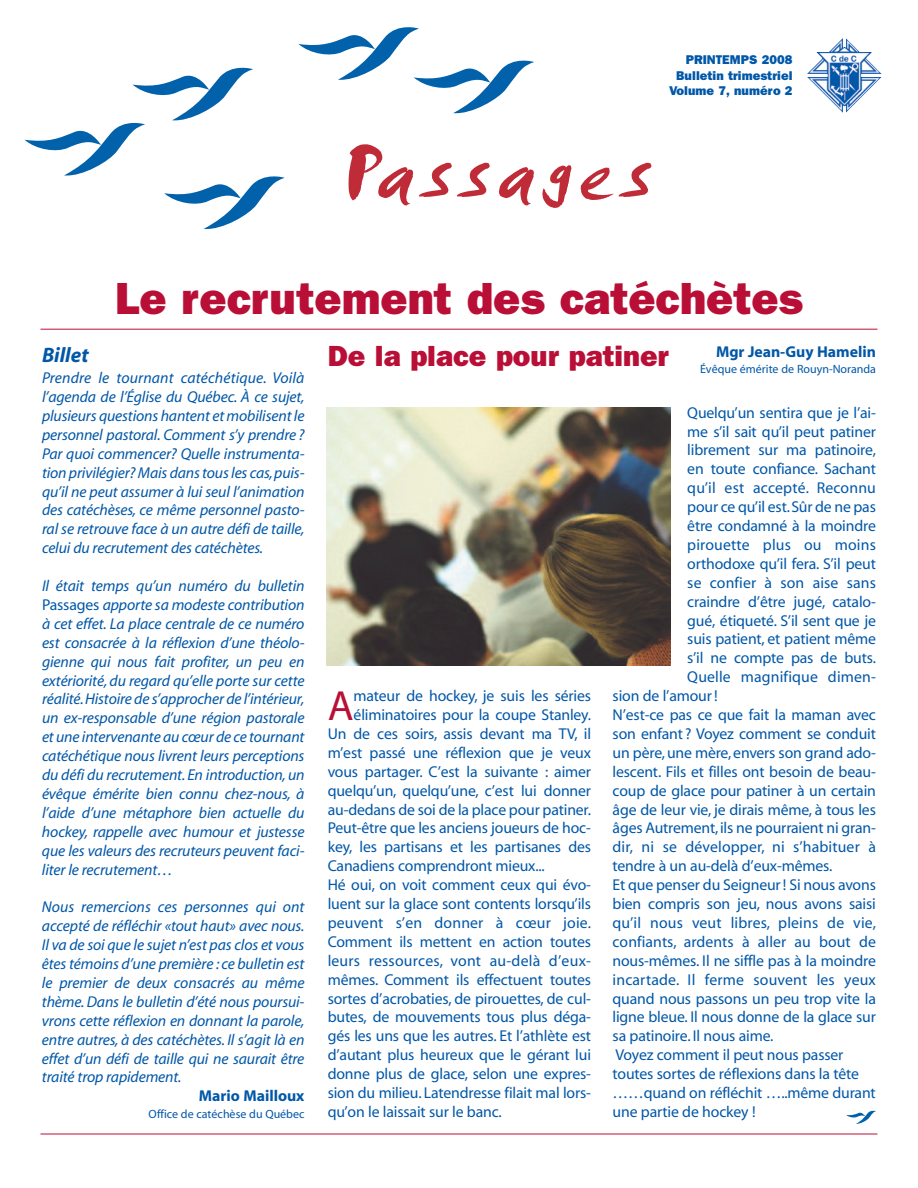
<style>
.page{position:relative;width:918px;height:1188px;background:#fff}
.page>*{position:absolute;margin:0;border:0;box-sizing:border-box;transform-origin:0 0}
.t1{font:800 45.3px "Franklin Gothic";color:#b90f36}
.t2{font:42.3px "Myriad";color:#b90f36}
.t3{font:800 29.25px "Franklin Gothic";color:#b90f36}
.t4{font:italic 700 21px "Myriad";color:#0157a8}
.t5{font:15.75px "Myriad";letter-spacing:-.01em;color:#0157a8}
.t6{font:italic 15.75px/18.9px "Myriad";letter-spacing:-.01em;color:#0157a8;text-align:justify}
.t7{font:15.75px "Myriad";letter-spacing:.01em;color:#0157a8}
.t8{font:15.75px "Myriad";letter-spacing:.015em;color:#0157a8}
.t9{font:700 15.75px "Myriad";color:#0157a8}
.t10{font:800 12.75px/15.3px "Franklin Gothic";color:#0157a8;text-align:right}
.t11{font:12px "Myriad";color:#0157a8}
.s1{font-style:normal}
</style>
<div class="page">
<svg style="left:298px;top:27px;width:236px;height:87px"></svg>
<svg style="left:25px;top:67px;width:260px;height:162px"></svg>
<svg style="left:349px;top:144px;width:64px;height:61px"></svg>
<svg style="left:419px;top:163px;width:71px;height:34px"></svg>
<svg style="left:499px;top:167px;width:35px;height:38px"></svg>
<svg style="left:542px;top:165px;width:30px;height:43px"></svg>
<svg style="left:581px;top:168px;width:32px;height:32px"></svg>
<svg style="left:619px;top:163px;width:32px;height:34px"></svg>
<img style="left:807px;top:38px;width:38px;height:36px">
<hr style="left:40px;top:1134px;width:838px;height:1px;background:#b90f36">
<hr style="left:40px;top:329px;width:838px;height:1px;background:#b90f36">
<svg style="left:846px;top:1110px;width:30px;height:14px"></svg>
<img style="left:326px;top:407px;width:344px;height:259px">
<p class="t10" style="left:669px;top:52px;width:125px">PRINTEMPS 2008<br>Bulletin trimestriel<br>Volume 7, numéro 2</p>
<h1 class="t1" style="left:115px;top:271px;width:690px">Le recrutement des catéchètes</h1>
<h3 class="t4" style="left:42px;top:347px;width:48px">Billet</h3>
<p class="t6" style="left:42px;top:370px;width:264px">Prendre le tournant catéchétique. Voilà l’agenda de l’Église du Québec. À ce sujet, plusieurs questions hantent et mobilisent le personnel pastoral. Comment s’y prendre?<br>Par quoi commencer? Quelle instrumenta&shy;tion privilégier?Mais danstousles cas,puis&shy;qu’il ne peut assumer à lui seul l’animation des catéchèses, ce même personnel pasto&shy;ral se retrouve face à un autre défi de taille, celui du recrutement des catéchètes.</p>
<p class="t6" style="left:42px;top:578px;width:264px">Il était temps qu’un numéro du bulletin <span class="s1">Passages</span> apporte sa modeste contribution à cet effet. La place centrale de ce numéro est consacrée à la réflexion d’une théolo&shy;gienne qui nous fait profiter, un peu en extériorité, du regard qu’elle porte sur cette réalité.Histoire de s’approcher de l’intérieur, un ex-responsable d’une région pastorale et une intervenante au cœur de ce tournant catéchétique nous livrent leurs perceptions du défi du recrutement. En introduction,un évêque émérite bien connu chez-nous, à l’aide d’une métaphore bien actuelle du hockey, rappelle avec humour et justesse que les valeurs des recruteurs peuvent faci&shy;liter le recrutement…</p>
<p class="t6" style="left:42px;top:899px;width:264px">Nous remercions ces personnes qui ont accepté de réfléchir «tout haut» avec nous.<br>Il va de soi que le sujet n’est pas clos et vous êtes témoins d’une première : ce bulletin est le premier de deux consacrés au même thème. Dans le bulletin d’été nous poursui&shy;vrons cette réflexion en donnant la parole, entre autres, à des catéchètes. Il s’agit là en effet d’un défi de taille qui ne saurait être traité trop rapidement.</p>
<p class="t9" style="left:199px;top:1090px;width:107px">Mario Mailloux</p>
<p class="t11" style="left:149px;top:1109px;width:157px">Office de catéchèse du Québec</p>
<h3 class="t3" style="left:328px;top:339px;width:343px">De la place pour patiner</h3>
<p class="t9" style="left:716px;top:346px;width:161px">Mgr Jean-Guy Hamelin</p>
<p class="t11" style="left:700px;top:365px;width:177px">Évêque émérite de Rouyn-Noranda</p>
<h2 class="t2" style="left:328px;top:690px;width:27px">A</h2>
<p class="t5" style="left:354px;top:690px;width:239px">mateur de hockey, je suis les séries</p>
<p class="t5" style="left:354px;top:709px;width:239px">éliminatoires pour la coupe Stanley.</p>
<p class="t5" style="left:328px;top:728px;width:265px">Un de ces soirs, assis devant ma TV, il</p>
<p class="t5" style="left:328px;top:747px;width:265px">m’est passé une réflexion que je veux</p>
<p class="t5" style="left:328px;top:766px;width:265px">vous partager. C’est la suivante : aimer</p>
<p class="t5" style="left:328px;top:784px;width:265px">quelqu’un, quelqu’une, c’est lui donner</p>
<p class="t5" style="left:328px;top:803px;width:265px">au-dedans de soi de la place pour patiner.</p>
<p class="t5" style="left:328px;top:822px;width:265px">Peut-être que les anciens joueurs de hoc-</p>
<p class="t5" style="left:328px;top:841px;width:265px">key, les partisans et les partisanes des</p>
<p class="t5" style="left:328px;top:860px;width:219px">Canadiens comprendront mieux...</p>
<p class="t5" style="left:328px;top:879px;width:265px">Hé oui, on voit comment ceux qui évo-</p>
<p class="t5" style="left:328px;top:898px;width:265px">luent sur la glace sont contents lorsqu’ils</p>
<p class="t7" style="left:328px;top:917px;width:265px">peuvent s’en donner à cœur joie.</p>
<p class="t5" style="left:328px;top:936px;width:265px">Comment ils mettent en action toutes</p>
<p class="t8" style="left:328px;top:955px;width:265px">leurs ressources, vont au-delà d’eux-</p>
<p class="t5" style="left:328px;top:973px;width:265px">mêmes. Comment ils effectuent toutes</p>
<p class="t5" style="left:328px;top:992px;width:265px">sortes d’acrobaties, de pirouettes, de cul-</p>
<p class="t5" style="left:328px;top:1011px;width:265px">butes, de mouvements tous plus déga-</p>
<p class="t5" style="left:328px;top:1030px;width:265px">gés les uns que les autres. Et l’athlète est</p>
<p class="t5" style="left:328px;top:1049px;width:265px">d’autant plus heureux que le gérant lui</p>
<p class="t5" style="left:328px;top:1068px;width:265px">donne plus de glace, selon une expres-</p>
<p class="t5" style="left:328px;top:1087px;width:265px">sion du milieu. Latendresse filait mal lors-</p>
<p class="t5" style="left:328px;top:1106px;width:176px">qu’on le laissait sur le banc.</p>
<p class="t5" style="left:687px;top:406px;width:190px">Quelqu’un sentira que je l’ai-</p>
<p class="t5" style="left:687px;top:425px;width:190px">me s’il sait qu’il peut patiner</p>
<p class="t5" style="left:687px;top:444px;width:190px">librement sur ma patinoire,</p>
<p class="t5" style="left:687px;top:463px;width:190px">en toute confiance. Sachant</p>
<p class="t7" style="left:687px;top:482px;width:190px">qu’il est accepté. Reconnu</p>
<p class="t5" style="left:687px;top:501px;width:190px">pour ce qu’il est.Sûr de ne pas</p>
<p class="t5" style="left:687px;top:520px;width:190px">être condamné à la moindre</p>
<p class="t7" style="left:687px;top:539px;width:190px">pirouette plus ou moins</p>
<p class="t5" style="left:687px;top:558px;width:190px">orthodoxe qu’il fera. S’il peut</p>
<p class="t7" style="left:687px;top:577px;width:190px">se confier à son aise sans</p>
<p class="t5" style="left:687px;top:595px;width:190px">craindre d’être jugé, catalo-</p>
<p class="t5" style="left:687px;top:614px;width:190px">gué, étiqueté. S’il sent que je</p>
<p class="t5" style="left:687px;top:633px;width:190px">suis patient, et patient même</p>
<p class="t5" style="left:687px;top:652px;width:190px">s’il ne compte pas de buts.</p>
<p class="t7" style="left:687px;top:671px;width:190px">Quelle magnifique dimen-</p>
<p class="t5" style="left:613px;top:690px;width:107px">sion de l’amour!</p>
<p class="t5" style="left:613px;top:709px;width:265px">N’est-ce pas ce que fait la maman avec</p>
<p class="t5" style="left:613px;top:728px;width:265px">son enfant ? Voyez comment se conduit</p>
<p class="t5" style="left:613px;top:747px;width:265px">un père,une mère, envers son grand ado-</p>
<p class="t5" style="left:613px;top:766px;width:265px">lescent. Fils et filles ont besoin de beau-</p>
<p class="t5" style="left:613px;top:784px;width:265px">coup de glace pour patiner à un certain</p>
<p class="t5" style="left:613px;top:803px;width:265px">âge de leur vie, je dirais même, à tous les</p>
<p class="t5" style="left:613px;top:822px;width:265px">âges Autrement,ils ne pourraient ni gran-</p>
<p class="t7" style="left:613px;top:841px;width:265px">dir, ni se développer, ni s’habituer à</p>
<p class="t5" style="left:613px;top:860px;width:221px">tendre à un au-delà d’eux-mêmes.</p>
<p class="t5" style="left:613px;top:879px;width:265px">Et que penser du Seigneur! Si nous avons</p>
<p class="t5" style="left:613px;top:898px;width:265px">bien compris son jeu, nous avons saisi</p>
<p class="t7" style="left:613px;top:917px;width:265px">qu’il nous veut libres, pleins de vie,</p>
<p class="t5" style="left:613px;top:936px;width:265px">confiants, ardents à aller au bout de</p>
<p class="t5" style="left:613px;top:955px;width:265px">nous-mêmes. Il ne siffle pas à la moindre</p>
<p class="t7" style="left:613px;top:973px;width:265px">incartade. Il ferme souvent les yeux</p>
<p class="t5" style="left:613px;top:992px;width:265px">quand nous passons un peu trop vite la</p>
<p class="t5" style="left:613px;top:1011px;width:265px">ligne bleue. Il nous donne de la glace sur</p>
<p class="t5" style="left:613px;top:1030px;width:162px">sa patinoire. Il nous aime.</p>
<p class="t5" style="left:616px;top:1049px;width:229px">Voyez comment il peut nous passer</p>
<p class="t5" style="left:613px;top:1068px;width:248px">toutes sortes de réflexions dans la tête</p>
<p class="t5" style="left:613px;top:1087px;width:265px">……quand on réfléchit …..même durant</p>
<p class="t5" style="left:613px;top:1106px;width:145px">une partie de hockey !</p>
</div>
